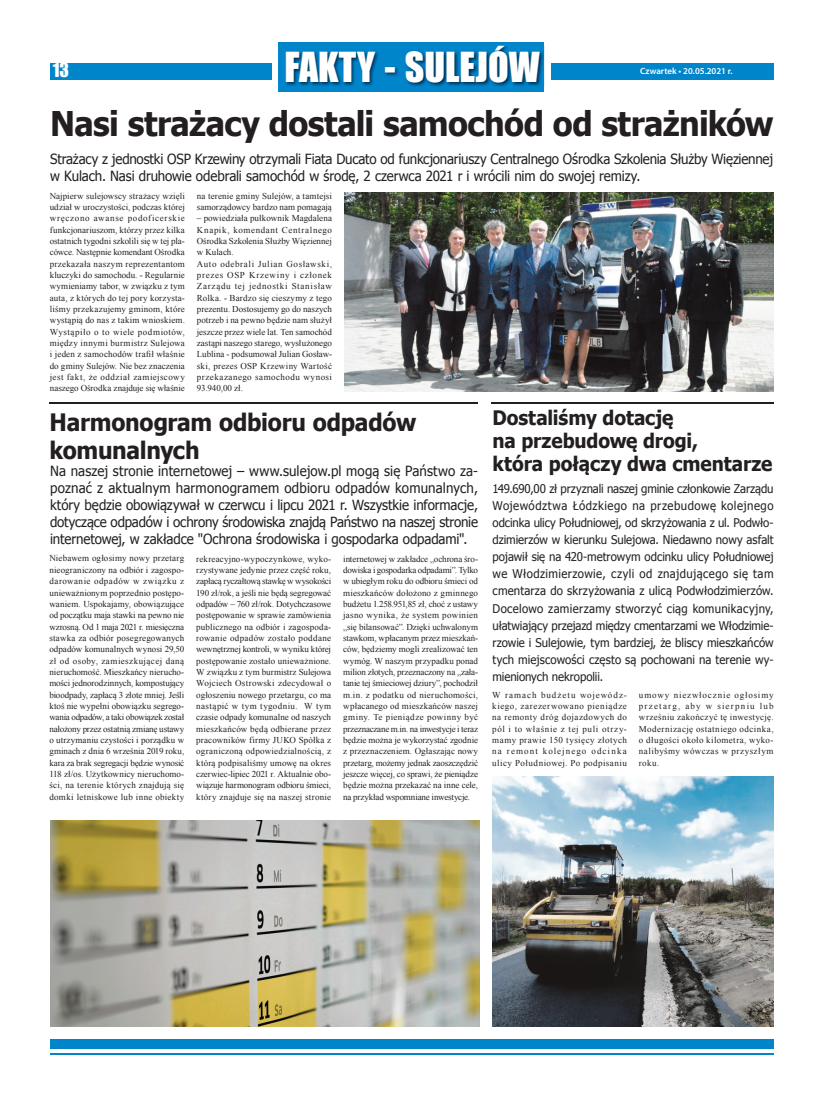
<style>
.page{position:relative;width:820px;height:1106px;background:#fff}
.page>*{position:absolute;margin:0;border:0;box-sizing:border-box;transform-origin:0 0}
.t1{font:38px "Impact";color:#fff}
.t2{font:700 34px "Tahoma";letter-spacing:-.015em;color:#231f20;scale:.95 1}
.t3{font:700 24px/28.3px "Tahoma";letter-spacing:-.01em;color:#231f20;scale:.95 1}
.t4{font:700 20px/22.7px "Tahoma";letter-spacing:-.005em;color:#231f20;scale:.95 1}
.t5{font:18px "Impact";color:#fff}
.t6{font:14px/17px "Tahoma";letter-spacing:-.015em;color:#231f20;scale:.95 1}
.t7{font:12px/17px "Tahoma";color:#231f20;text-align:justify;scale:.95 1}
.t8{font:9px/11.3px "Times New Roman";letter-spacing:.015em;color:#231f20;text-align:justify}
.t9{font:600 9px "Myriad Pro";color:#fff}
</style>
<div class="page">
<div style="left:50px;top:63px;width:722px;height:16px;background:#0085cb"></div>
<hr style="left:50px;top:1053px;width:723px;height:1px;background:#0085cb">
<div style="left:50px;top:1039px;width:723px;height:10px;background:#0085cb"></div>
<div style="left:272px;top:49px;width:279px;height:50px;background:#fff"></div>
<div style="left:278px;top:42px;width:266px;height:49px;background:#0085cb"></div>
<img style="left:544px;top:49px;width:1px;height:38px">
<img style="left:286px;top:46px;width:258px;height:41px">
<img style="left:344px;top:193px;width:428px;height:198px">
<hr style="left:50px;top:403px;width:428px;height:1px;background:#231f20">
<hr style="left:491px;top:403px;width:282px;height:1px;background:#231f20">
<img style="left:50px;top:820px;width:429px;height:206px">
<img style="left:492px;top:777px;width:280px;height:249px">
<h1 class="t1" style="left:284px;top:37px;width:256px">FAKTY - SULEJÓW</h1>
<h3 class="t5" style="left:53px;top:56px;width:18px">13</h3>
<p class="t9" style="left:640px;top:65px;width:94px">Czwartek • 20.05.2021 r.</p>
<h2 class="t2" style="left:50px;top:100px;width:762px">Nasi strażacy dostali samochód od strażników</h2>
<h3 class="t6" style="left:50px;top:150px;width:762px">Strażacy z jednostki OSP Krzewiny otrzymali Fiata Ducato od funkcjonariuszy Centralnego Ośrodka Szkolenia Służby Więziennej w Kulach. Nasi druhowie odebrali samochód w środę, 2 czerwca 2021 r i wrócili nim do swojej remizy.</h3>
<p class="t8" style="left:50px;top:190px;width:136px">Najpierw sulejowscy strażacy wzięli udział w uroczystości, podczas której wręczono awanse podoficerskie funkcjonariuszom, którzy przez kilka ostatnich tygodni szkolili się w tej pla&shy;cówce. Następnie komendant Ośrodka przekazała naszym reprezentantom kluczyki do samochodu. - Regularnie wymieniamy tabor, w związku z tym auta, z których do tej pory korzysta&shy;liśmy przekazujemy gminom, które wystąpią do nas z takim wnioskiem.<br>Wystąpiło o to wiele podmiotów, między innymi burmistrz Sulejowa i jeden z samochodów trafił właśnie do gminy Sulejów. Nie bez znaczenia jest fakt, że oddział zamiejscowy naszego Ośrodka znajduje się właśnie</p>
<p class="t8" style="left:197px;top:190px;width:136px">na terenie gminy Sulejów, a tamtejsi samorządowcy bardzo nam pomagają</p>
<p class="t8" style="left:197px;top:212px;width:136px;text-align:left">– powiedziała pułkownik Magdalena<br>Knapik, komendant Centralnego<br>Ośrodka Szkolenia Służby Więziennej w Kulach.<br>Auto odebrali Julian Gosławski, prezes OSP Krzewiny i członek<br>Zarządu tej jednostki Stanisław<br>Rolka. - Bardzo się cieszymy z tego prezentu. Dostosujemy go do naszych potrzeb i na pewno będzie nam służył jeszcze przez wiele lat. Ten samochód zastąpi naszego starego, wysłużonego<br>Lublina - podsumował Julian Gosław&shy;ski, prezes OSP Krzewiny Wartość przekazanego samochodu wynosi<br>93.940,00 zł.</p>
<h3 class="t3" style="left:50px;top:407px;width:387px">Harmonogram odbioru odpadów komunalnych</h3>
<p class="t6" style="left:50px;top:462px;width:452px;text-align:justify">Na naszej stronie internetowej – www.sulejow.pl mogą się Państwo za&shy;poznać z aktualnym harmonogramem odbioru odpadów komunalnych, który będzie obowiązywał w czerwcu i lipcu 2021 r. Wszystkie informacje, dotyczące odpadów i ochrony środowiska znajdą Państwo na naszej stronie internetowej, w zakładce "Ochrona środowiska i gospodarka odpadami".</p>
<p class="t8" style="left:49px;top:552px;width:136px">Niebawem ogłosimy nowy przetarg nieograniczony na odbiór i zagospo&shy;darowanie odpadów w związku z unieważnionym poprzednio postępo&shy;waniem. Uspokajamy, obowiązujące od początku maja stawki na pewno nie wzrosną. Od 1 maja 2021 r. miesięczna stawka za odbiór posegregowanych odpadów komunalnych wynosi 29,50 zł od osoby, zamieszkującej daną nieruchomość. Mieszkańcy nierucho&shy;mości jednorodzinnych, kompostujący bioodpady, zapłacą 3 złote mniej. Jeśli ktoś nie wypełni obowiązku segrego&shy;wania odpadów, a taki obowiązek został nałożony przez ostatnią zmianę ustawy o utrzymaniu czystości i porządku w gminach z dnia 6 września 2019 roku, kara za brak segregacji będzie wynosić 118 zł/os. Użytkownicy nieruchomo&shy;ści, na terenie których znajdują się domki letniskowe lub inne obiekty</p>
<p class="t8" style="left:196px;top:552px;width:136px">rekreacyjno-wypoczynkowe, wyko&shy;rzystywane jedynie przez część roku, zapłacą ryczałtową stawkę w wysokości 190 zł/rok, a jeśli nie będą segregować odpadów – 760 zł/rok. Dotychczasowe postępowanie w sprawie zamówienia publicznego na odbiór i zagospoda&shy;rowanie odpadów zostało poddane wewnętrznej kontroli, w wyniku której postępowanie zostało unieważnione.<br>W związku z tym burmistrz Sulejowa Wojciech Ostrowski zdecydował o ogłoszeniu nowego przetargu, co ma nastąpić w tym tygodniu. W tym czasie odpady komunalne od naszych mieszkańców będą odbierane przez pracowników firmy JUKO Spółka z ograniczoną odpowiedzialnością, z którą podpisaliśmy umowę na okres czerwiec-lipiec 2021 r. Aktualnie obo&shy;wiązuje harmonogram odbioru śmieci, który znajduje się na naszej stronie</p>
<p class="t8" style="left:343px;top:553px;width:136px">internetowej w zakładce „ochrona śro&shy;dowiska i gospodarka odpadami”. Tylko w ubiegłym roku do odbioru śmieci od mieszkańców dołożono z gminnego budżetu 1.258.951,85 zł, choć z ustawy jasno wynika, że system powinien „się bilansować”. Dzięki uchwalonym stawkom, wpłacanym przez mieszkań&shy;ców, będziemy mogli zrealizować ten wymóg. W naszym przypadku ponad milion złotych, przeznaczony na „zała&shy;tanie tej śmieciowej dziury”, pochodził m.in. z podatku od nieruchomości, wpłacanego od mieszkańców naszej gminy. Te pieniądze powinny być przeznaczane m.in. na inwestycje i teraz będzie można je wykorzystać zgodnie z przeznaczeniem. Ogłaszając nowy przetarg, możemy jednak zaoszczędzić jeszcze więcej, co sprawi, że pieniądze będzie można przekazać na inne cele, na przykład wspomniane inwestycje.</p>
<h3 class="t4" style="left:492px;top:405px;width:296px">Dostaliśmy dotację<br>na przebudowę drogi,<br>która połączy dwa cmentarze</h3>
<p class="t7" style="left:492px;top:480px;width:297px">149.690,00 zł przyznali naszej gminie członkowie Zarządu Województwa Łódzkiego na przebudowę kolejnego odcinka ulicy Południowej, od skrzyżowania z ul. Podwło&shy;dzimierzów w kierunku Sulejowa. Niedawno nowy asfalt pojawił się na 420-metrowym odcinku ulicy Południowej we Włodzimierzowie, czyli od znajdującego się tam cmentarza do skrzyżowania z ulicą Podwłodzimierzów.<br>Docelowo zamierzamy stworzyć ciąg komunikacyjny, ułatwiający przejazd między cmentarzami we Włodzimie&shy;rzowie i Sulejowie, tym bardziej, że bliscy mieszkańców tych miejscowości często są pochowani na terenie wy&shy;mienionych nekropolii.</p>
<p class="t8" style="left:492px;top:688px;width:136px">W ramach budżetu wojewódz&shy;kiego, zarezerwowano pieniądze na remonty dróg dojazdowych do pól i to właśnie z tej puli otrzy&shy;mamy prawie 150 tysięcy złotych na remont kolejnego odcinka ulicy Południowej. Po podpisaniu</p>
<p class="t8" style="left:638px;top:688px;width:136px">umowy niezwłocznie ogłosimy przetarg, aby w sierpniu lub wrześniu zakończyć tę inwestycję.<br>Modernizację ostatniego odcinka, o długości około kilometra, wyko&shy;nalibyśmy wówczas w przyszłym roku.</p>
</div>
